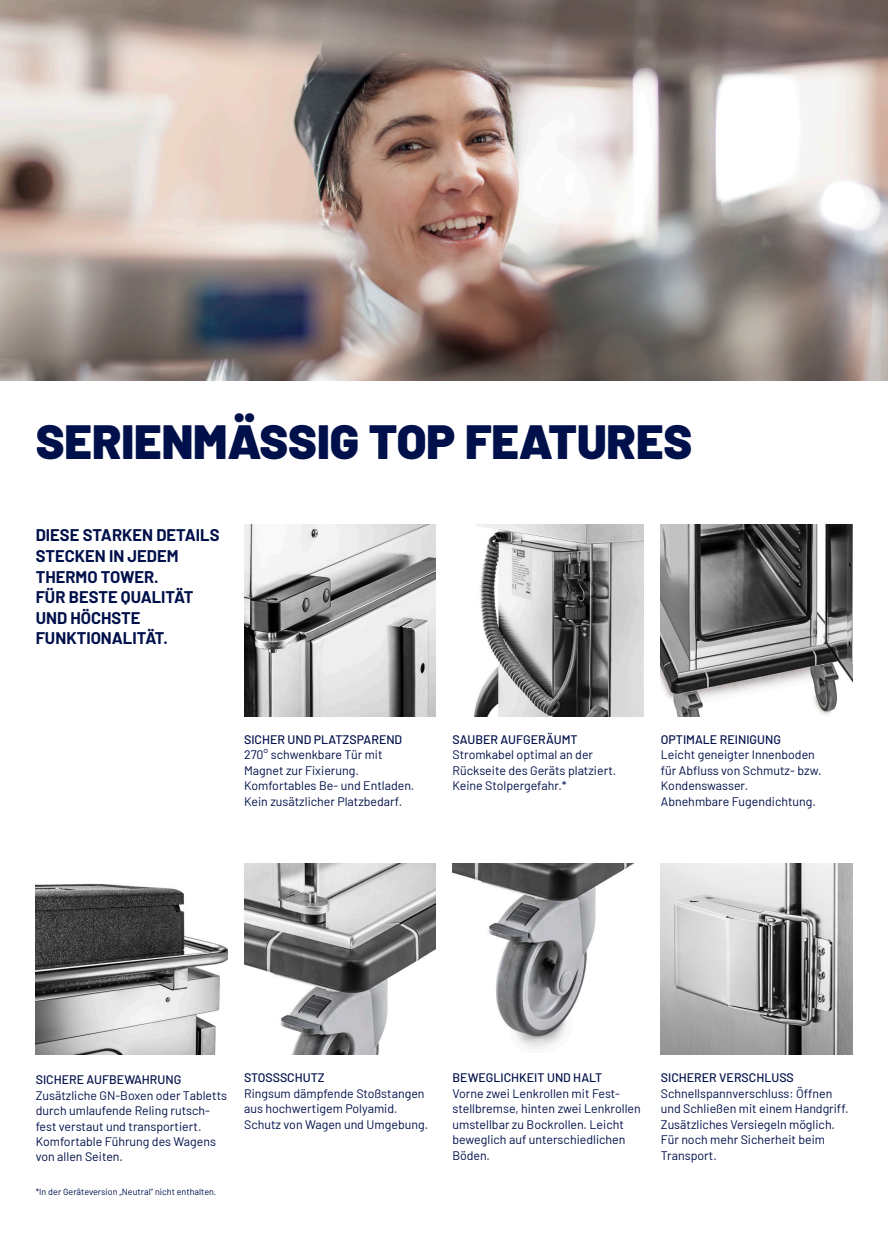
<style>
.page{position:relative;width:888px;height:1258px;background:#fff}
.page>*{position:absolute;margin:0;border:0;box-sizing:border-box;transform-origin:0 0}
.t1{font:900 48px "Barlow";color:#00104a}
.t2{font:700 16.5px/20.7px "Barlow";color:#00104a}
.t3{font:12.3px/15.5px "Barlow";color:#00104a}
.t4{font:500 12.3px "Barlow";color:#00104a}
.t5{font:9px "Barlow";color:#00104a}
</style>
<div class="page">
<img style="left:0;top:0;width:888px;height:380px">
<img style="left:661px;top:525px;width:191px;height:191px">
<img style="left:244px;top:863px;width:191px;height:192px">
<img style="left:452px;top:863px;width:183px;height:186px">
<img style="left:244px;top:525px;width:191px;height:191px">
<img style="left:36px;top:883px;width:191px;height:172px">
<img style="left:474px;top:525px;width:170px;height:191px">
<img style="left:661px;top:863px;width:191px;height:192px">
<h1 class="t1" style="left:36px;top:405px;width:658px">SERIENMÄSSIG TOP FEATURES</h1>
<h2 class="t2" style="left:36px;top:524px;width:185px">DIESE STARKEN DETAILS<br>STECKEN IN JEDEM<br>THERMO TOWER.<br>FÜR BESTE QUALITÄT<br>UND HÖCHSTE<br>FUNKTIONALITÄT.</h2>
<p class="t4" style="left:244px;top:730px;width:160px">SICHER UND PLATZSPAREND</p>
<p class="t3" style="left:244px;top:746px;width:172px">270° schwenkbare Tür mit<br>Magnet zur Fixierung.<br>Komfortables Be- und Entladen.<br>Kein zusätzlicher Platzbedarf.</p>
<p class="t4" style="left:452px;top:730px;width:127px">SAUBER AUFGERÄUMT</p>
<p class="t3" style="left:452px;top:746px;width:165px">Stromkabel optimal an der<br>Rückseite des Geräts platziert.<br>Keine Stolpergefahr.*</p>
<p class="t4" style="left:661px;top:730px;width:122px">OPTIMALE REINIGUNG</p>
<p class="t3" style="left:661px;top:746px;width:162px">Leicht geneigter Innenboden für Abfluss von Schmutz- bzw.<br>Kondenswasser.<br>Abnehmbare Fugendichtung.</p>
<p class="t4" style="left:36px;top:1071px;width:147px">SICHERE AUFBEWAHRUNG</p>
<p class="t3" style="left:36px;top:1086px;width:193px">Zusätzliche GN-Boxen oder Tabletts durch umlaufende Reling rutsch&shy;fest verstaut und transportiert.<br>Komfortable Führung des Wagens von allen Seiten.</p>
<p class="t5" style="left:36px;top:1185px;width:182px">*In der Geräteversion „Neutral“ nicht enthalten.</p>
<p class="t4" style="left:244px;top:1069px;width:82px">STOSSSCHUTZ</p>
<p class="t3" style="left:244px;top:1085px;width:186px">Ringsum dämpfende Stoßstangen aus hochwertigem Polyamid.<br>Schutz von Wagen und Umgebung.</p>
<p class="t4" style="left:452px;top:1069px;width:151px">BEWEGLICHKEIT UND HALT</p>
<p class="t3" style="left:452px;top:1084px;width:190px">Vorne zwei Lenkrollen mit Fest&shy;stellbremse, hinten zwei Lenkrollen umstellbar zu Bockrollen. Leicht beweglich auf unterschiedlichen<br>Böden.</p>
<p class="t4" style="left:661px;top:1069px;width:135px">SICHERER VERSCHLUSS</p>
<p class="t3" style="left:661px;top:1084px;width:189px">Schnellspannverschluss: Öffnen und Schließen mit einem Handgriff.<br>Zusätzliches Versiegeln möglich.<br>Für noch mehr Sicherheit beim<br>Transport.</p>
</div>
